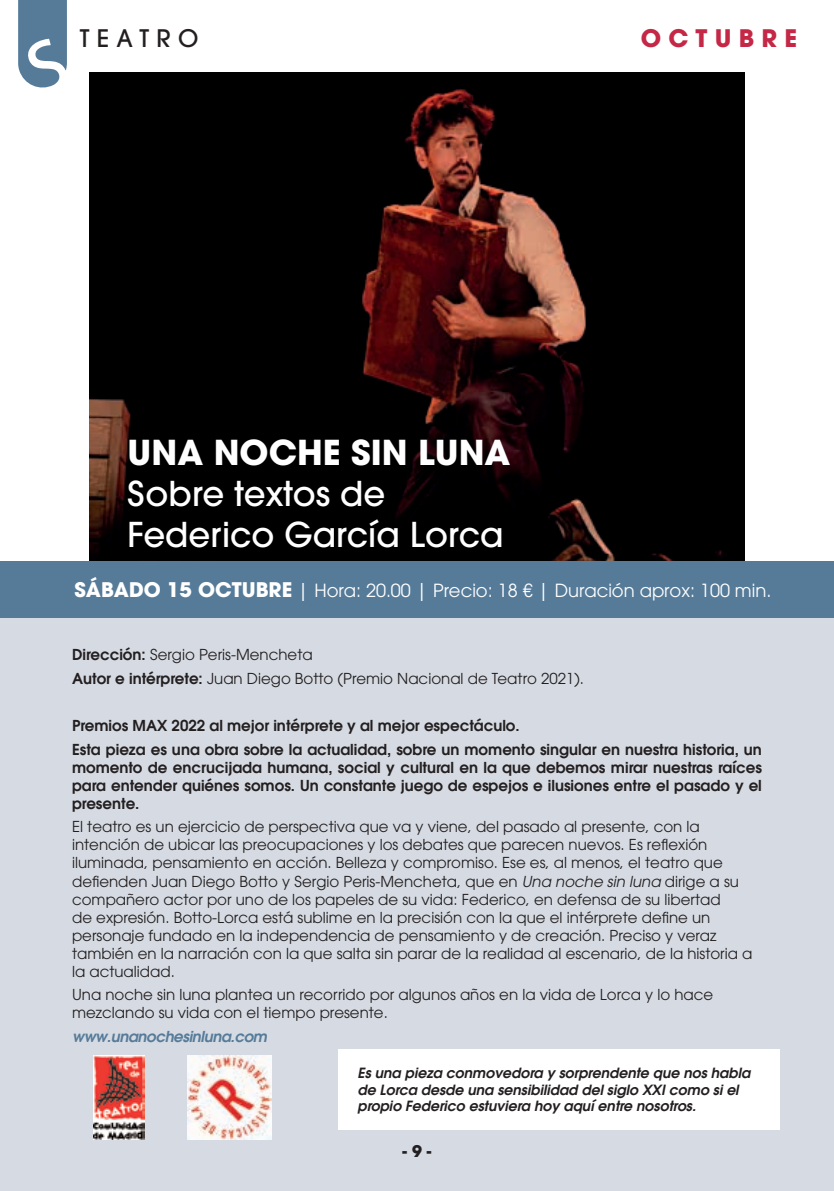
<style>
.page{position:relative;width:834px;height:1191px;background:#fff}
.page>*{position:absolute;margin:0;border:0;box-sizing:border-box;transform-origin:0 0}
.t1{font:700 34.2px "ITC Avant Garde Std";color:#fff}
.t2{font:500 34px/40.8px "ITC Avant Garde Std";color:#fff}
.t3{font:700 24px "ITC Avant Garde Std";letter-spacing:.3em;color:#c42846}
.t4{font:500 24px "ITC Avant Garde Std";letter-spacing:.3em;color:#231f20}
.t5{font:18px "ITC Avant Garde Std";color:#fff}
.t6{font:700 16px "ITC Avant Garde Std";color:#231f20}
.t7{font:15px/18px "ITC Avant Garde Std";color:#231f20}
.t8{font:600 15px/18px "ITC Avant Garde Std";color:#231f20}
.t9{font:italic 600 15px "ITC Avant Garde Std";letter-spacing:-.025em;color:#567b99}
.t10{font:italic 600 14px/16.8px "ITC Avant Garde Std";color:#231f20}
.s1{font-weight:700;font-size:20px}
.s2{font-weight:600}
.s3{font-style:italic}
</style>
<div class="page">
<div style="left:0;top:568px;width:833px;height:623px;background:#d6dbe3"></div>
<div style="left:337px;top:1049px;width:442px;height:80px;background:#fff"></div>
<img style="left:89px;top:72px;width:655px;height:489px">
<div style="left:0;top:561px;width:833px;height:57px;background:#567b99"></div>
<svg style="left:18px;top:0;width:49px;height:88px"></svg>
<img style="left:93px;top:1056px;width:52px;height:83px">
<img style="left:187px;top:1056px;width:84px;height:83px">
<h3 class="t4" style="left:80px;top:23px;width:120px">TEATRO</h3>
<h3 class="t3" style="left:640px;top:22px;width:158px">OCTUBRE</h3>
<h1 class="t1" style="left:128px;top:429px;width:384px">UNA NOCHE SIN LUNA</h1>
<h2 class="t2" style="left:128px;top:472px;width:377px">Sobre textos de<br>Federico García Lorca</h2>
<p class="t5" style="left:74px;top:579px;width:698px"><span class="s1">SÁBADO 15 OCTUBRE</span> | Hora: 20.00 | Precio: 18 € | Duración aprox: 100 min.</p>
<p class="t7" style="left:72px;top:642px;width:513px;line-height:23.6px"><span class="s2">Dirección:</span> Sergio Peris-Mencheta<br><span class="s2">Autor e intérprete:</span> Juan Diego Botto (Premio Nacional de Teatro 2021).</p>
<p class="t8" style="left:72px;top:713px;width:691px;line-height:23.6px">Premios MAX 2022 al mejor intérprete y al mejor espectáculo.<br>Esta pieza es una obra sobre la actualidad, sobre un momento singular en nuestra historia, un</p>
<p class="t8" style="left:72px;top:758px;width:691px;text-align:justify">momento de encrucijada humana, social y cultural en la que debemos mirar nuestras raíces para entender quiénes somos. Un constante juego de espejos e ilusiones entre el pasado y el presente.</p>
<p class="t7" style="left:72px;top:817px;width:681px">El teatro es un ejercicio de perspectiva que va y viene, del pasado al presente, con la intención de ubicar las preocupaciones y los debates que parecen nuevos. Es reflexión iluminada, pensamiento en acción. Belleza y compromiso. Ese es, al menos, el teatro que defienden Juan Diego Botto y Sergio Peris-Mencheta, que en <span class="s3">Una noche sin luna</span> dirige a su compañero actor por uno de los papeles de su vida: Federico, en defensa de su libertad<br>de expresión. Botto-Lorca está sublime en la precisión con la que el intérprete define un personaje fundado en la independencia de pensamiento y de creación. Preciso y veraz también en la narración con la que salta sin parar de la realidad al escenario, de la historia a la actualidad.</p>
<p class="t7" style="left:72px;top:985px;width:642px">Una noche sin luna plantea un recorrido por algunos años en la vida de Lorca y lo hace mezclando su vida con el tiempo presente.</p>
<p class="t9" style="left:72px;top:1026px;width:196px">www.unanochesinluna.com</p>
<p class="t10" style="left:357px;top:1064px;width:394px">Es una pieza conmovedora y sorprendente que nos habla de Lorca desde una sensibilidad del siglo XXI como si el propio Federico estuviera hoy aquí entre nosotros.</p>
<p class="t6" style="left:402px;top:1140px;width:30px">- 9 -</p>
</div>
